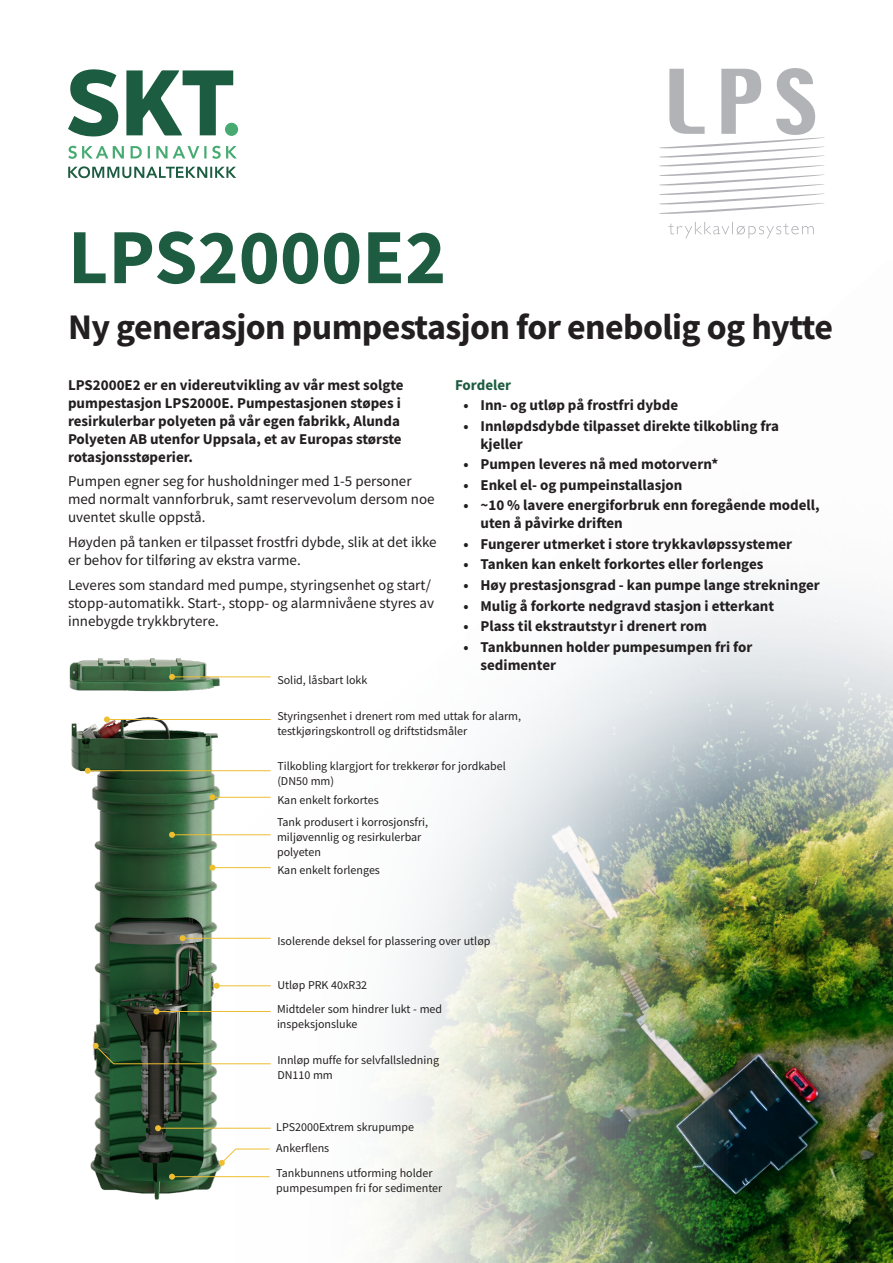
<style>
.page{position:relative;width:893px;height:1263px;background:#fff}
.page>*{position:absolute;margin:0;border:0;box-sizing:border-box;transform-origin:0 0}
.t1{font:700 78px "Source Sans Pro";color:#1d5c41}
.t2{font:700 36px "Source Sans Pro";letter-spacing:-.015em;color:#231f20}
.Body_Copy_Regular_10{font:700 15px/18px "Source Sans Pro";color:#231f20}
.Body_Copy_Regular_10-2{font:15px/18px "Source Sans Pro";color:#231f20}
.Body_Copy_Regular_10-3{font:700 15px "Source Sans Pro";color:#1d5c41}
.Bild_Text{font:12px/15px "Source Sans Pro";color:#231f20}
</style>
<div class="page">
<svg style="left:68px;top:69px;width:170px;height:109px"></svg>
<img style="left:383px;top:592px;width:510px;height:671px">
<img style="left:69px;top:658px;width:202px;height:542px">
<svg style="left:659px;top:68px;width:166px;height:170px"></svg>
<hr style="left:172px;top:676px;width:99px;height:1px;background:#eebe31">
<svg style="left:169px;top:674px;width:6px;height:6px"></svg>
<hr style="left:107px;top:719px;width:164px;height:1px;background:#eebe31">
<svg style="left:104px;top:716px;width:6px;height:6px"></svg>
<hr style="left:217px;top:985px;width:54px;height:1px;background:#eebe31">
<svg style="left:214px;top:983px;width:6px;height:6px"></svg>
<hr style="left:113px;top:1063px;width:158px;height:1px;background:#eebe31">
<hr style="left:156px;top:1011px;width:115px;height:1px;background:#eebe31">
<svg style="left:153px;top:1008px;width:6px;height:6px"></svg>
<hr style="left:172px;top:834px;width:99px;height:1px;background:#eebe31">
<svg style="left:169px;top:832px;width:6px;height:6px"></svg>
<svg style="left:92px;top:1042px;width:23px;height:23px"></svg>
<hr style="left:172px;top:1176px;width:98px;height:1px;background:#eebe31">
<svg style="left:169px;top:1174px;width:6px;height:6px"></svg>
<hr style="left:158px;top:1128px;width:113px;height:1px;background:#eebe31">
<svg style="left:155px;top:1125px;width:6px;height:6px"></svg>
<hr style="left:183px;top:938px;width:88px;height:1px;background:#eebe31">
<svg style="left:180px;top:935px;width:6px;height:6px"></svg>
<hr style="left:212px;top:797px;width:59px;height:1px;background:#eebe31">
<svg style="left:209px;top:794px;width:6px;height:6px"></svg>
<hr style="left:212px;top:867px;width:59px;height:1px;background:#eebe31">
<svg style="left:209px;top:865px;width:6px;height:6px"></svg>
<hr style="left:235px;top:1148px;width:35px;height:1px;background:#eebe31">
<svg style="left:218px;top:1148px;width:19px;height:18px"></svg>
<hr style="left:88px;top:770px;width:183px;height:1px;background:#eebe31">
<svg style="left:85px;top:768px;width:6px;height:6px"></svg>
<p class="t1" style="left:68px;top:204px;width:380px">LPS2000E2</p>
<p class="t2" style="left:68px;top:302px;width:766px">Ny generasjon pumpestasjon for enebolig og hytte</p>
<p class="Body_Copy_Regular_10" style="left:68px;top:375px;width:337px">LPS2000E2 er en videreutvikling av vår mest solgte pumpestasjon LPS2000E. Pumpestasjonen støpes i resirkulerbar polyeten på vår egen fabrikk, Alunda Polyeten AB utenfor Uppsala, et av Europas største rotasjonsstøperier.</p>
<p class="Body_Copy_Regular_10-2" style="left:68px;top:472px;width:368px">Pumpen egner seg for husholdninger med 1-5 personer med normalt vannforbruk, samt reservevolum dersom noe uventet skulle oppstå.</p>
<p class="Body_Copy_Regular_10-2" style="left:68px;top:533px;width:370px">Høyden på tanken er tilpasset frostfri dybde, slik at det ikke er behov for tilføring av ekstra varme.</p>
<p class="Body_Copy_Regular_10-2" style="left:68px;top:576px;width:367px">Leveres som standard med pumpe, styringsenhet og start/ stopp-automatikk. Start-, stopp- og alarmnivåene styres av innebygde trykkbrytere.</p>
<p class="Bild_Text" style="left:277px;top:673px;width:92px">Solid, låsbart lokk</p>
<p class="Body_Copy_Regular_10-3" style="left:455px;top:374px;width:58px">Fordeler</p>
<p class="Body_Copy_Regular_10" style="left:463px;top:396px;width:216px">• Inn- og utløp på frostfri dybde</p>
<p class="Body_Copy_Regular_10" style="left:480px;top:416px;width:300px;text-indent:-17px">• Innløpdsdybde tilpasset direkte tilkobling fra kjeller</p>
<p class="Body_Copy_Regular_10" style="left:463px;top:455px;width:256px">• Pumpen leveres nå med motorvern*</p>
<p class="Body_Copy_Regular_10" style="left:463px;top:476px;width:220px">• Enkel el- og pumpeinstallasjon</p>
<p class="Body_Copy_Regular_10" style="left:480px;top:496px;width:341px;text-indent:-17px">• ~10 % lavere energiforbruk enn foregående modell, uten å påvirke driften</p>
<p class="Body_Copy_Regular_10" style="left:463px;top:535px;width:330px">• Fungerer utmerket i store trykkavløpssystemer</p>
<p class="Body_Copy_Regular_10" style="left:463px;top:555px;width:301px">• Tanken kan enkelt forkortes eller forlenges</p>
<p class="Body_Copy_Regular_10" style="left:463px;top:576px;width:358px">• Høy prestasjonsgrad - kan pumpe lange strekninger</p>
<p class="Body_Copy_Regular_10" style="left:463px;top:596px;width:312px">• Mulig å forkorte nedgravd stasjon i etterkant</p>
<p class="Body_Copy_Regular_10" style="left:463px;top:617px;width:245px">• Plass til ekstrautstyr i drenert rom</p>
<p class="Body_Copy_Regular_10" style="left:480px;top:637px;width:274px;text-indent:-17px">• Tankbunnen holder pumpesumpen fri for sedimenter</p>
<p class="Bild_Text" style="left:277px;top:708px;width:245px">Styringsenhet i drenert rom med uttak for alarm, testkjøringskontroll og driftstidsmåler</p>
<p class="Bild_Text" style="left:277px;top:758px;width:230px">Tilkobling klargjort for trekkerør for jordkabel (DN50 mm)</p>
<p class="Bild_Text" style="left:277px;top:792px;width:103px">Kan enkelt forkortes</p>
<p class="Bild_Text" style="left:277px;top:814px;width:153px">Tank produsert i korrosjonsfri, miljøvennlig og resirkulerbar polyeten</p>
<p class="Bild_Text" style="left:277px;top:862px;width:104px">Kan enkelt forlenges</p>
<p class="Bild_Text" style="left:277px;top:933px;width:215px">Isolerende deksel for plassering over utløp</p>
<p class="Bild_Text" style="left:277px;top:978px;width:91px">Utløp PRK 40xR32</p>
<p class="Bild_Text" style="left:277px;top:1002px;width:167px">Midtdeler som hindrer lukt - med inspeksjonsluke</p>
<p class="Bild_Text" style="left:277px;top:1053px;width:163px">Innløp muffe for selvfallsledning<br>DN110 mm</p>
<p class="Bild_Text" style="left:276px;top:1119px;width:139px">LPS2000Extrem skrupumpe</p>
<p class="Bild_Text" style="left:276px;top:1165px;width:168px">Tankbunnens utforming holder pumpesumpen fri for sedimenter</p>
<p class="Bild_Text" style="left:276px;top:1140px;width:55px">Ankerflens</p>
</div>
